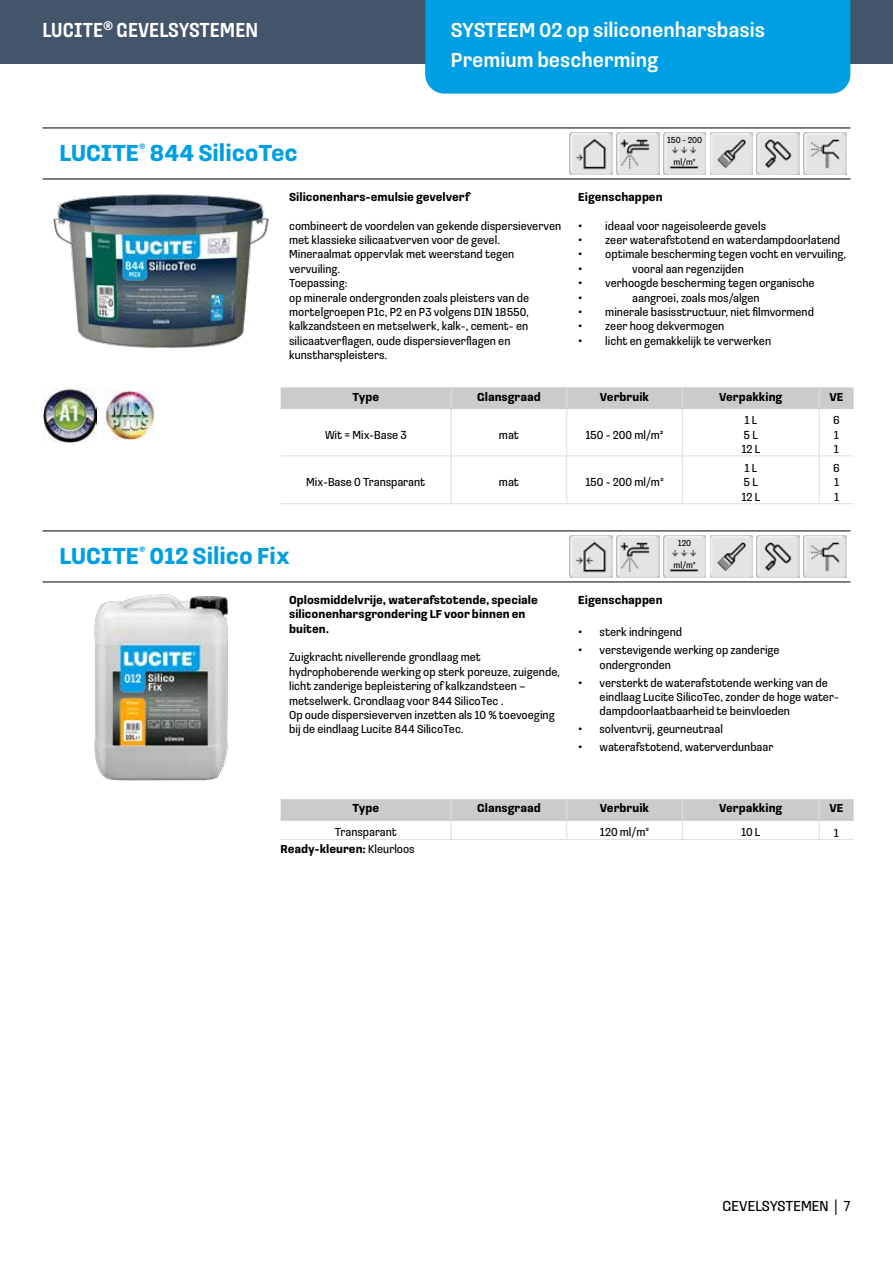
<style>
.page{position:relative;width:893px;height:1263px;background:#fff}
.page>*{position:absolute;margin:0;border:0;box-sizing:border-box;transform-origin:0 0}
.t1{font:700 24px "Loos Condensed";color:#009fe3}
.t2{font:500 21px/30px "Loos Condensed";color:#fff}
.t3{font:500 21px "Loos Compressed";color:#fff}
.t4{font:15px "Loos Condensed";color:#000}
.t5{font:12px/14.4px "Loos Condensed";color:#000}
.t6{font:700 12px/14.4px "Loos Condensed";color:#000}
.t7{font:9px "Loos Condensed";color:#000}
.s1{font-size:15px}
.s2{font-weight:400}
</style>
<div class="page">
<div style="left:0;top:0;width:893px;height:64px;background:#43556b"></div>
<div style="left:425px;top:0;width:425px;height:94px;background:#009fe3"></div>
<hr style="left:43px;top:128px;width:807px;height:1px;background:#000">
<hr style="left:43px;top:179px;width:807px;height:1px;background:#000">
<img style="left:570px;top:132px;width:42px;height:43px">
<img style="left:617px;top:132px;width:42px;height:43px">
<img style="left:710px;top:132px;width:43px;height:43px">
<img style="left:757px;top:132px;width:42px;height:43px">
<img style="left:804px;top:132px;width:42px;height:43px">
<img style="left:53px;top:194px;width:216px;height:154px">
<img style="left:44px;top:387px;width:53px;height:56px">
<img style="left:102px;top:390px;width:52px;height:49px">
<hr style="left:281px;top:408px;width:170px;height:1px;background:#cbcbcc">
<hr style="left:451px;top:408px;width:116px;height:1px;background:#cbcbcc">
<hr style="left:567px;top:408px;width:115px;height:1px;background:#cbcbcc">
<div style="left:281px;top:387px;width:573px;height:21px;background:#cbcbcc"></div>
<hr style="left:682px;top:408px;width:137px;height:1px;background:#cbcbcc">
<hr style="left:819px;top:408px;width:35px;height:1px;background:#cbcbcc">
<hr style="left:451px;top:409px;width:1px;height:46px;background:#dfdede">
<hr style="left:281px;top:455px;width:170px;height:1px;background:#dfdede">
<hr style="left:566px;top:409px;width:1px;height:46px;background:#dfdede">
<hr style="left:451px;top:455px;width:116px;height:1px;background:#dfdede">
<hr style="left:682px;top:409px;width:1px;height:46px;background:#dfdede">
<hr style="left:567px;top:455px;width:115px;height:1px;background:#dfdede">
<hr style="left:819px;top:409px;width:1px;height:46px;background:#dfdede">
<hr style="left:682px;top:455px;width:137px;height:1px;background:#dfdede">
<hr style="left:819px;top:455px;width:35px;height:1px;background:#dfdede">
<hr style="left:451px;top:456px;width:1px;height:47px;background:#dfdede">
<hr style="left:281px;top:503px;width:170px;height:1px;background:#dfdede">
<hr style="left:566px;top:456px;width:1px;height:47px;background:#dfdede">
<hr style="left:451px;top:503px;width:116px;height:1px;background:#dfdede">
<hr style="left:682px;top:456px;width:1px;height:47px;background:#dfdede">
<hr style="left:567px;top:503px;width:115px;height:1px;background:#dfdede">
<hr style="left:819px;top:456px;width:1px;height:47px;background:#dfdede">
<hr style="left:682px;top:503px;width:137px;height:1px;background:#dfdede">
<hr style="left:819px;top:503px;width:35px;height:1px;background:#dfdede">
<img style="left:663px;top:132px;width:43px;height:43px">
<hr style="left:43px;top:530px;width:807px;height:1px;background:#000">
<hr style="left:43px;top:582px;width:807px;height:1px;background:#000">
<img style="left:570px;top:535px;width:42px;height:43px">
<img style="left:617px;top:535px;width:42px;height:43px">
<img style="left:710px;top:535px;width:43px;height:43px">
<img style="left:757px;top:535px;width:42px;height:43px">
<img style="left:804px;top:535px;width:42px;height:43px">
<img style="left:94px;top:595px;width:135px;height:186px">
<hr style="left:281px;top:839px;width:170px;height:1px;background:#dfdede">
<hr style="left:451px;top:839px;width:116px;height:1px;background:#dfdede">
<hr style="left:567px;top:839px;width:115px;height:1px;background:#dfdede">
<svg style="left:281px;top:799px;width:573px;height:40px"></svg>
<hr style="left:682px;top:839px;width:137px;height:1px;background:#dfdede">
<hr style="left:819px;top:839px;width:35px;height:1px;background:#dfdede">
<img style="left:663px;top:535px;width:43px;height:43px">
<h2 class="t3" style="left:43px;top:15px;width:217px">LUCITE<sup>®</sup> GEVELSYSTEMEN</h2>
<h2 class="t2" style="left:451px;top:14px;width:316px">SYSTEEM 02 op siliconenharsbasis<br>Premium bescherming</h2>
<h1 class="t1" style="left:60px;top:136px;width:240px">LUCITE<sup>®</sup> 844 SilicoTec</h1>
<p class="t6" style="left:289px;top:189px;width:182px">Siliconenhars-emulsie gevelverf</p>
<p class="t5" style="left:289px;top:218px;width:274px">combineert de voordelen van gekende dispersieverven met klassieke silicaatverven voor de gevel.<br>Mineraalmat oppervlak met weerstand tegen vervuiling.<br>Toepassing:<br>op minerale ondergronden zoals pleisters van de mortelgroepen P1c, P2 en P3 volgens DIN 18550, kalkzandsteen en metselwerk, kalk-, cement- en silicaatverflagen, oude dispersieverflagen en kunstharspleisters.</p>
<p class="t7" style="left:667px;top:134px;width:37px">150 - 200</p>
<p class="t7" style="left:674px;top:155px;width:23px">ml/m²</p>
<p class="t6" style="left:578px;top:189px;width:86px">Eigenschappen</p>
<p class="t5" style="left:578px;top:218px;width:189px"><span class="s1">•</span> ideaal voor nageisoleerde gevels</p>
<p class="t5" style="left:578px;top:232px;width:263px"><span class="s1">•</span> zeer waterafstotend en waterdampdoorlatend</p>
<p class="t5" style="left:578px;top:247px;width:269px"><span class="s1">•</span> optimale bescherming tegen vocht en vervuiling,</p>
<p class="t4" style="left:578px;top:257px;width:6px">•</p>
<p class="t5" style="left:632px;top:261px;width:113px">vooral aan regenzijden</p>
<p class="t5" style="left:578px;top:275px;width:238px"><span class="s1">•</span> verhoogde bescherming tegen organische</p>
<p class="t4" style="left:578px;top:286px;width:6px">•</p>
<p class="t5" style="left:632px;top:290px;width:129px">aangroei, zoals mos/algen</p>
<p class="t5" style="left:578px;top:304px;width:237px"><span class="s1">•</span> minerale basisstructuur, niet filmvormend</p>
<p class="t5" style="left:578px;top:319px;width:147px"><span class="s1">•</span> zeer hoog dekvermogen</p>
<p class="t5" style="left:578px;top:333px;width:194px"><span class="s1">•</span> licht en gemakkelijk te verwerken</p>
<p class="t6" style="left:352px;top:389px;width:28px">Type</p>
<p class="t6" style="left:477px;top:389px;width:65px">Glansgraad</p>
<p class="t6" style="left:600px;top:389px;width:51px">Verbruik</p>
<p class="t6" style="left:719px;top:389px;width:65px">Verpakking</p>
<p class="t6" style="left:829px;top:389px;width:15px">VE</p>
<p class="t5" style="left:325px;top:427px;width:83px">Wit = Mix-Base 3</p>
<p class="t5" style="left:499px;top:427px;width:21px">mat</p>
<p class="t5" style="left:585px;top:427px;width:80px">150 - 200 ml/m²</p>
<p class="t5" style="left:741px;top:412px;width:20px">1 L<br>5 L<br>12 L</p>
<p class="t5" style="left:833px;top:412px;width:8px;text-align:justify">6<br>1<br>1</p>
<p class="t5" style="left:306px;top:474px;width:120px">Mix-Base 0 Transparant</p>
<p class="t5" style="left:499px;top:474px;width:21px">mat</p>
<p class="t5" style="left:585px;top:474px;width:80px">150 - 200 ml/m²</p>
<h1 class="t1" style="left:60px;top:538px;width:232px">LUCITE<sup>®</sup> 012 Silico Fix</h1>
<p class="t7" style="left:678px;top:537px;width:15px">120</p>
<p class="t7" style="left:674px;top:558px;width:23px">ml/m²</p>
<p class="t5" style="left:741px;top:460px;width:20px">1 L<br>5 L<br>12 L</p>
<p class="t5" style="left:833px;top:460px;width:8px;text-align:justify">6<br>1<br>1</p>
<p class="t6" style="left:289px;top:592px;width:250px">Oplosmiddelvrije, waterafstotende, speciale siliconenharsgrondering LF voor binnen en buiten.</p>
<p class="t5" style="left:289px;top:649px;width:272px">Zuigkracht nivellerende grondlaag met hydrophoberende werking op sterk poreuze, zuigende, licht zanderige bepleistering of kalkzandsteen – metselwerk. Grondlaag voor 844 SilicoTec .<br>Op oude dispersieverven inzetten als 10 % toevoeging bij de eindlaag Lucite 844 SilicoTec.</p>
<p class="t6" style="left:578px;top:592px;width:86px">Eigenschappen</p>
<p class="t5" style="left:578px;top:624px;width:105px"><span class="s1">•</span> sterk indringend</p>
<p class="t5" style="left:600px;top:642px;width:182px;text-indent:-21px"><span class="s1">•</span> verstevigende werking op zanderige ondergronden</p>
<p class="t5" style="left:600px;top:675px;width:241px;text-indent:-21px"><span class="s1">•</span> versterkt de waterafstotende werking van de eindlaag Lucite SilicoTec, zonder de hoge water&shy;dampdoorlaatbaarheid te beinvloeden</p>
<p class="t5" style="left:578px;top:721px;width:146px"><span class="s1">•</span> solventvrij, geurneutraal</p>
<p class="t5" style="left:578px;top:739px;width:197px"><span class="s1">•</span> waterafstotend, waterverdunbaar</p>
<p class="t6" style="left:352px;top:800px;width:28px">Type</p>
<p class="t6" style="left:477px;top:800px;width:65px">Glansgraad</p>
<p class="t6" style="left:600px;top:800px;width:51px">Verbruik</p>
<p class="t6" style="left:719px;top:800px;width:65px">Verpakking</p>
<p class="t6" style="left:829px;top:800px;width:15px">VE</p>
<p class="t5" style="left:335px;top:824px;width:63px">Transparant</p>
<p class="t5" style="left:600px;top:824px;width:51px">120 ml/m²</p>
<p class="t5" style="left:741px;top:824px;width:21px">10 L</p>
<p class="t5" style="left:834px;top:826px;width:7px">1</p>
<p class="t6" style="left:281px;top:841px;width:136px">Ready-kleuren: <span class="s2">Kleurloos</span></p>
<p class="t4" style="left:723px;top:1196px;width:129px">GEVELSYSTEMEN | 7</p>
</div>
